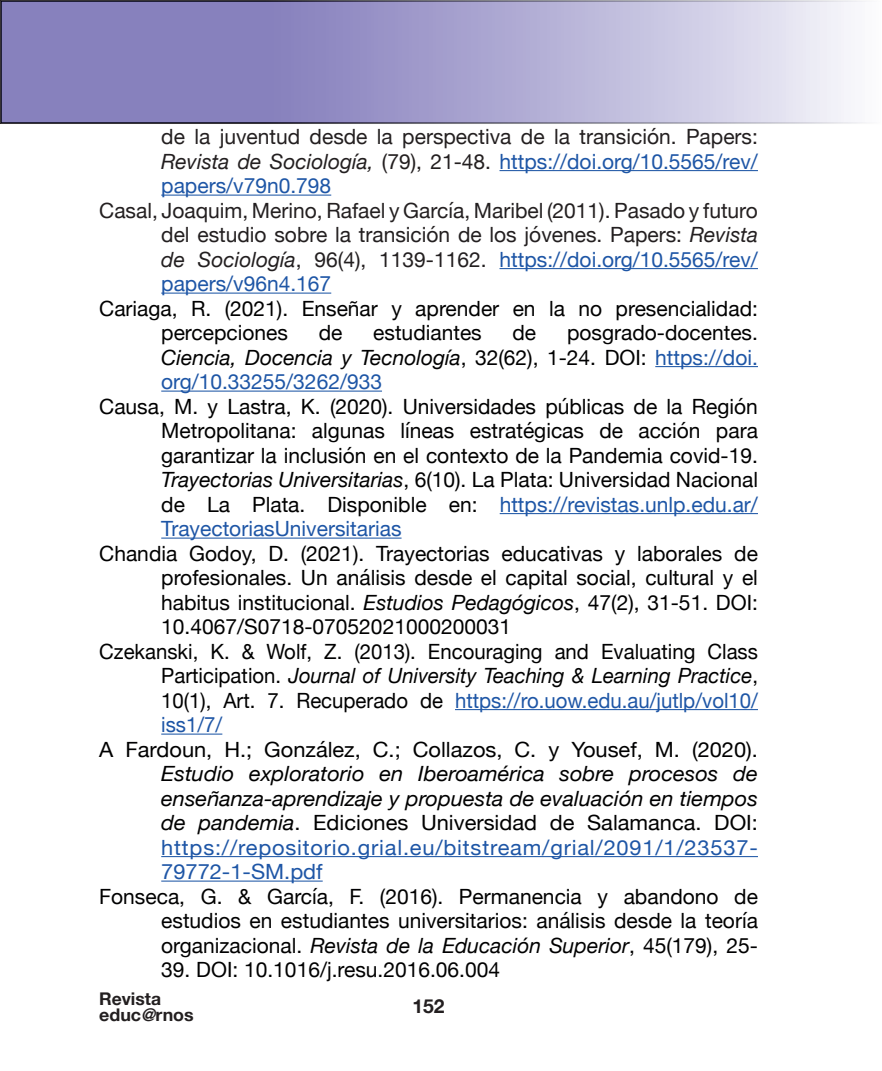
<style>
.page{position:relative;width:882px;height:1071px;background:#fff}
.page>*{position:absolute;margin:0;border:0;box-sizing:border-box;transform-origin:0 0}
.t1{font:21px/24.5px "Helvetica Neue";color:#000001;text-align:justify}
.t2{font:21px/24.5px "Helvetica Neue";color:#231f20;text-align:justify}
.t3{font:italic 21px/24.5px "Helvetica Neue";color:#000001;text-align:justify;scale:1.04 1}
.t4{font:21px "Helvetica Neue";color:#1e56a6}
.t5{font:italic 21px "Helvetica Neue";color:#000001}
.t6{font:21px "Helvetica Neue";color:#000001;scale:1.04 1}
.t7{font:700 19.25px "Helvetica Neue";color:#231f20}
.t8{font:700 17.5px/15.8px "Helvetica Neue";color:#231f20}
.s1{font-style:italic}
.s2{color:#1e56a6}
.s3{font-style:normal}
.s4{color:#000001}
.s5{font-style:normal;color:#1e56a6}
</style>
<div class="page">
<img style="left:1px;top:1px;width:865px;height:122px">
<hr style="left:500px;top:170px;width:258px;height:1px;background:#1e56a6">
<hr style="left:161px;top:195px;width:170px;height:1px;background:#1e56a6">
<hr style="left:500px;top:268px;width:258px;height:1px;background:#1e56a6">
<hr style="left:161px;top:293px;width:170px;height:1px;background:#1e56a6">
<hr style="left:655px;top:366px;width:103px;height:1px;background:#1e56a6">
<hr style="left:161px;top:391px;width:221px;height:1px;background:#1e56a6">
<hr style="left:500px;top:513px;width:258px;height:1px;background:#1e56a6">
<hr style="left:161px;top:538px;width:241px;height:1px;background:#1e56a6">
<hr style="left:455px;top:709px;width:303px;height:1px;background:#1e56a6">
<hr style="left:161px;top:734px;width:61px;height:1px;background:#1e56a6">
<hr style="left:161px;top:856px;width:597px;height:1px;background:#1e56a6">
<hr style="left:161px;top:881px;width:162px;height:1px;background:#1e56a6">
<p class="t2" style="left:161px;top:125px;width:598px">de la juventud desde la perspectiva de la transición. Papers:<br><span class="s1">Revista de Sociología,</span> (79), 21-48. <span class="s2">https://doi.org/10.5565/rev/ papers/v79n0.798</span></p>
<p class="t2" style="left:161px;top:199px;width:598px;text-indent:-62px">Casal, Joaquim, Merino, Rafael y García, Maribel (2011). Pasado y futuro del estudio sobre la transición de los jóvenes. Papers: <span class="s1">Revista de Sociología</span>, 96(4), 1139-1162. <span class="s2">https://doi.org/10.5565/rev/ papers/v96n4.167</span></p>
<p class="t1" style="left:161px;top:297px;width:598px;text-indent:-62px">Cariaga, R. (2021). Enseñar y aprender en la no presencialidad: percepciones</p>
<p class="t1" style="left:161px;top:322px;width:598px;text-indent:406px">posgrado-docentes.<br><span class="s1">Ciencia, Docencia y Tecnología</span>, 32(62), 1-24. DOI: <span class="s2">https://doi. org/10.33255/3262/933</span></p>
<p class="t1" style="left:161px;top:395px;width:598px;text-indent:-62px">Causa, M. y Lastra, K. (2020). Universidades públicas de la Región Metropolitana: algunas líneas estratégicas de acción para garantizar la inclusión en el contexto de la Pandemia covid-19.<br><span class="s1">Trayectorias Universitarias</span>, 6(10). La Plata: Universidad Nacional de La Plata. Disponible en: <span class="s2">https://revistas.unlp.edu.ar/ TrayectoriasUniversitarias</span></p>
<p class="t1" style="left:99px;top:542px;width:660px">Chandia Godoy, D. (2021). Trayectorias educativas y laborales de</p>
<p class="t1" style="left:161px;top:567px;width:598px">profesionales. Un análisis desde el capital social, cultural y el</p>
<p class="t1" style="left:161px;top:591px;width:598px">habitus institucional. <span class="s1">Estudios Pedagógicos</span>, 47(2), 31-51. DOI:</p>
<p class="t1" style="left:161px;top:616px;width:351px">10.4067/S0718-07052021000200031</p>
<p class="t1" style="left:99px;top:640px;width:660px">Czekanski, K. &amp; Wolf, Z. (2013). Encouraging and Evaluating Class</p>
<p class="t5" style="left:161px;top:660px;width:598px"><span class="s3">Participation.</span> Journal of University Teaching &amp; Learning Practice<span class="s3">,</span></p>
<p class="t4" style="left:161px;top:685px;width:598px"><span class="s4">10(1), Art. 7. Recuperado de</span> https://ro.uow.edu.au/jutlp/vol10/</p>
<p class="t4" style="left:161px;top:709px;width:63px">iss1/7/</p>
<p class="t6" style="left:99px;top:734px;width:635px">A Fardoun, H.; González, C.; Collazos, C. y Yousef, M. (2020).</p>
<p class="t3" style="left:161px;top:763px;width:575px">Estudio exploratorio en Iberoamérica sobre procesos de enseñanza-aprendizaje y propuesta de evaluación en tiempos de pandemia<span class="s3">. Ediciones Universidad de Salamanca. DOI: </span><span class="s5">https://repositorio.grial.eu/bitstream/grial/2091/1/23537- 79772-1-SM.pdf</span></p>
<p class="t1" style="left:161px;top:885px;width:598px;text-indent:-62px">Fonseca, G. &amp; García, F. (2016). Permanencia y abandono de estudios en estudiantes universitarios: análisis desde la teoría organizacional. <span class="s1">Revista de la Educación Superior</span>, 45(179), 25-</p>
<p class="t1" style="left:161px;top:959px;width:340px">39. DOI: 10.1016/j.resu.2016.06.004</p>
<p class="t1" style="left:319px;top:322px;width:25px">de</p>
<p class="t1" style="left:373px;top:322px;width:110px">estudiantes</p>
<p class="t1" style="left:513px;top:322px;width:25px">de</p>
<p class="t8" style="left:99px;top:991px;width:96px">Revista educ<span class="s1">@</span>rnos</p>
<p class="t7" style="left:413px;top:991px;width:34px">152</p>
</div>
